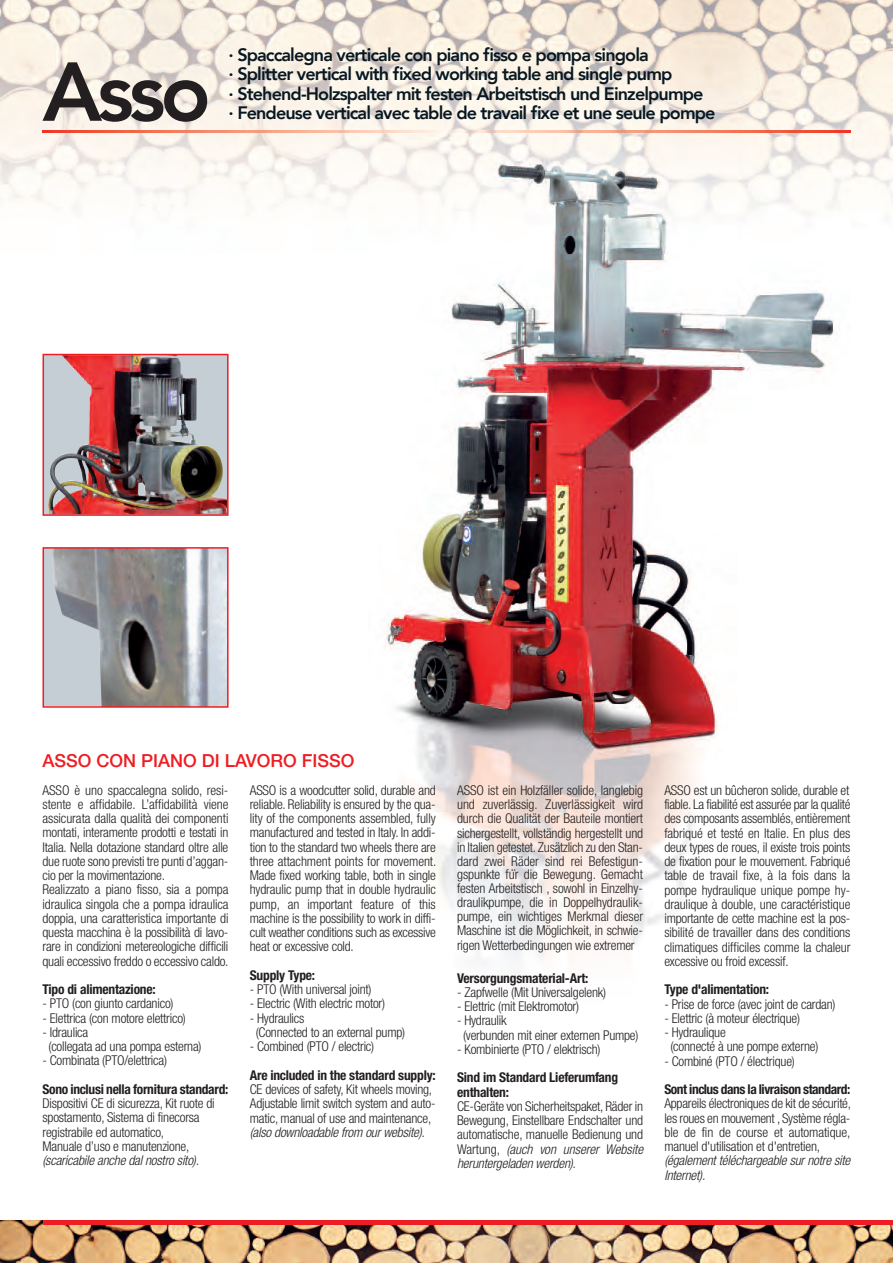
<style>
.page{position:relative;width:893px;height:1263px;background:#fff}
.page>*{position:absolute;margin:0;border:0;box-sizing:border-box;transform-origin:0 0}
.t1{font:800 82.5px "Avenir";color:#231f20}
.t2{font:800 18px/19.5px "Avenir";letter-spacing:-.05em;color:#071822}
.t3{font:500 18px "Helvetica Neue";color:#ee1d23}
.t4{font:300 condensed 13.5px/14.2px "Helvetica Neue";letter-spacing:-.015em;color:#231f20}
.t5{font:700 condensed 13.5px/14.2px "Helvetica Neue";letter-spacing:-.015em;color:#231f20}
.t6{font:italic 300 condensed 13.5px/14.2px "Helvetica Neue";letter-spacing:-.01em;color:#231f20}
.t7{font:700 condensed 13.5px "Helvetica Neue";letter-spacing:-.035em;color:#231f20}
.t8{font:300 13.5px ".Helvetica Neue Desk Interface";color:#231f20}
.s1{font-style:italic}
</style>
<div class="page">
<img style="left:0;top:0;width:893px;height:211px">
<img style="left:0;top:1220px;width:893px;height:43px">
<img style="left:43px;top:130px;width:807px;height:2px">
<div style="left:43px;top:1220px;width:850px;height:5px;background:#ee1d23"></div>
<img style="left:369px;top:138px;width:481px;height:821px">
<img style="left:48px;top:357px;width:178px;height:156px">
<div style="left:43px;top:354px;width:186px;height:162px;border:2px solid #ee1d23"></div>
<div style="left:44px;top:549px;width:183px;height:157px;background:#c4ced4"></div>
<img style="left:52px;top:550px;width:174px;height:155px">
<div style="left:43px;top:547px;width:186px;height:161px;border:2px solid #ee1d23"></div>
<h1 class="t1" style="left:43px;top:38px;width:170px">Asso</h1>
<p class="t2" style="left:228px;top:45px;width:489px">· Spaccalegna verticale con piano fisso e pompa singola<br>· Splitter vertical with fixed working table and single pump<br>· Stehend-Holzspalter mit festen Arbeitstisch und Einzelpumpe<br>· Fendeuse vertical avec table de travail fixe et une seule pompe</p>
<h2 class="t3" style="left:43px;top:754px;width:313px">ASSO CON PIANO DI LAVORO FISSO</h2>
<p class="t4" style="left:43px;top:784px;width:188px">ASSO è uno spaccalegna solido, resi&shy;stente e affidabile. L’affidabilità viene assicurata dalla qualità dei componenti montati, interamente prodotti e testati in Italia. Nella dotazione standard oltre alle due ruote sono previsti tre punti d’aggan&shy;cio per la movimentazione.<br>Realizzato a piano fisso, sia a pompa idraulica singola che a pompa idraulica doppia, una caratteristica importante di questa macchina è la possibilità di lavo&shy;rare in condizioni metereologiche difficili quali eccessivo freddo o eccessivo caldo.</p>
<p class="t5" style="left:43px;top:983px;width:115px">Tipo di alimentazione:</p>
<p class="t4" style="left:43px;top:997px;width:133px">- PTO (con giunto cardanico)</p>
<p class="t4" style="left:43px;top:1012px;width:145px">- Elettrica (con motore elettrico)</p>
<p class="t4" style="left:49px;top:1026px;width:154px;text-indent:-6px">- Idraulica<br>(collegata ad una pompa esterna)</p>
<p class="t4" style="left:43px;top:1054px;width:126px">- Combinata (PTO/elettrica)</p>
<p class="t5" style="left:43px;top:1083px;width:187px">Sono inclusi nella fornitura standard:</p>
<p class="t4" style="left:42px;top:1097px;width:174px">Dispositivi CE di sicurezza, Kit ruote di spostamento, Sistema di finecorsa registrabile ed automatico,<br>Manuale d’uso e manutenzione,</p>
<p class="t6" style="left:42px;top:1154px;width:158px">(scaricabile anche dal nostro sito).</p>
<p class="t4" style="left:250px;top:784px;width:188px;text-align:justify">ASSO is a woodcutter solid, durable and reliable. Reliability is ensured by the qua&shy;lity of the components assembled, fully manufactured and tested in Italy. In addi&shy;tion to the standard two wheels there are three attachment points for movement.<br>Made fixed working table, both in single hydraulic pump that in double hydraulic pump, an important feature of this machine is the possibility to work in diffi&shy;cult weather conditions such as excessive heat or excessive cold.</p>
<p class="t5" style="left:250px;top:969px;width:67px">Supply Type:</p>
<p class="t4" style="left:250px;top:983px;width:123px">- PTO (With universal joint)</p>
<p class="t4" style="left:250px;top:998px;width:137px">- Electric (With electric motor)</p>
<p class="t4" style="left:256px;top:1012px;width:151px;text-indent:-6px">- Hydraulics<br>(Connected to an external pump)</p>
<p class="t4" style="left:250px;top:1040px;width:126px">- Combined (PTO / electric)</p>
<p class="t5" style="left:250px;top:1069px;width:188px">Are included in the standard supply:</p>
<p class="t4" style="left:250px;top:1083px;width:187px">CE devices of safety, Kit wheels moving,<br>Adjustable limit switch system and auto&shy;matic, manual of use and maintenance,</p>
<p class="t6" style="left:250px;top:1126px;width:176px">(also downloadable from our website).</p>
<p class="t4" style="left:457px;top:784px;width:188px;text-align:justify">ASSO ist ein Holzfäller solide, langlebig und zuverlässig. Zuverlässigkeit wird durch die Qualität der Bauteile montiert sichergestellt, vollständig hergestellt und in Italien getestet. Zusätzlich zu den Stan&shy;dard zwei Räder sind rei Befestigun&shy;gspunkte fur die Bewegung. Gemacht</p>
<p class="t8" style="left:515px;top:866px;width:5px">̈</p>
<p class="t4" style="left:457px;top:882px;width:188px;text-align:justify">festen Arbeitstisch , sowohl in Einzelhy&shy;draulikpumpe, die in Doppelhydraulik&shy;pumpe, ein wichtiges Merkmal dieser Maschine ist die Möglichkeit, in schwie&shy;rigen Wetterbedingungen wie extremer</p>
<p class="t5" style="left:457px;top:972px;width:133px">Versorgungsmaterial-Art:</p>
<p class="t4" style="left:457px;top:986px;width:150px">- Zapfwelle (Mit Universalgelenk)</p>
<p class="t4" style="left:457px;top:1000px;width:124px">- Elettric (mit Elektromotor)</p>
<p class="t4" style="left:463px;top:1015px;width:177px;text-indent:-6px">- Hydraulik<br>(verbunden mit einer externen Pumpe)</p>
<p class="t4" style="left:457px;top:1043px;width:145px">- Kombinierte (PTO / elektrisch)</p>
<p class="t5" style="left:457px;top:1072px;width:163px">Sind im Standard Lieferumfang enthalten:</p>
<p class="t4" style="left:457px;top:1100px;width:188px;text-align:justify">CE-Geräte von Sicherheitspaket, Räder in Bewegung, Einstellbare Endschalter und automatische, manuelle Bedienung und Wartung, <span class="s1">(auch von unserer Website heruntergeladen werden).</span></p>
<p class="t4" style="left:664px;top:784px;width:188px;text-align:justify">ASSO est un bûcheron solide, durable et fiable. La fiabilité est assurée par la qualité des composants assemblés, entièrement fabriqué et testé en Italie. En plus des deux types de roues, il existe trois points de fixation pour le mouvement. Fabriqué table de travail fixe, à la fois dans la pompe hydraulique unique pompe hy&shy;draulique à double, une caractéristique importante de cette machine est la pos&shy;sibilité de travailler dans des conditions climatiques difficiles comme la chaleur excessive ou froid excessif.</p>
<p class="t5" style="left:664px;top:983px;width:106px">Type d'alimentation:</p>
<p class="t4" style="left:664px;top:998px;width:173px">- Prise de force (avec joint de cardan)</p>
<p class="t4" style="left:664px;top:1012px;width:137px">- Elettric (à moteur électrique)</p>
<p class="t4" style="left:670px;top:1026px;width:149px;text-indent:-6px">- Hydraulique<br>(connecté à une pompe externe)</p>
<p class="t4" style="left:664px;top:1055px;width:132px">- Combiné (PTO / électrique)</p>
<p class="t7" style="left:664px;top:1084px;width:188px">Sont inclus dans la livraison standard:</p>
<p class="t4" style="left:664px;top:1098px;width:188px;text-align:justify">Appareils électroniques de kit de sécurité, les roues en mouvement , Système régla&shy;ble de fin de course et automatique, manuel d'utilisation et d'entretien,</p>
<p class="t6" style="left:664px;top:1155px;width:187px">(également téléchargeable sur notre site<br>Internet).</p>
</div>
